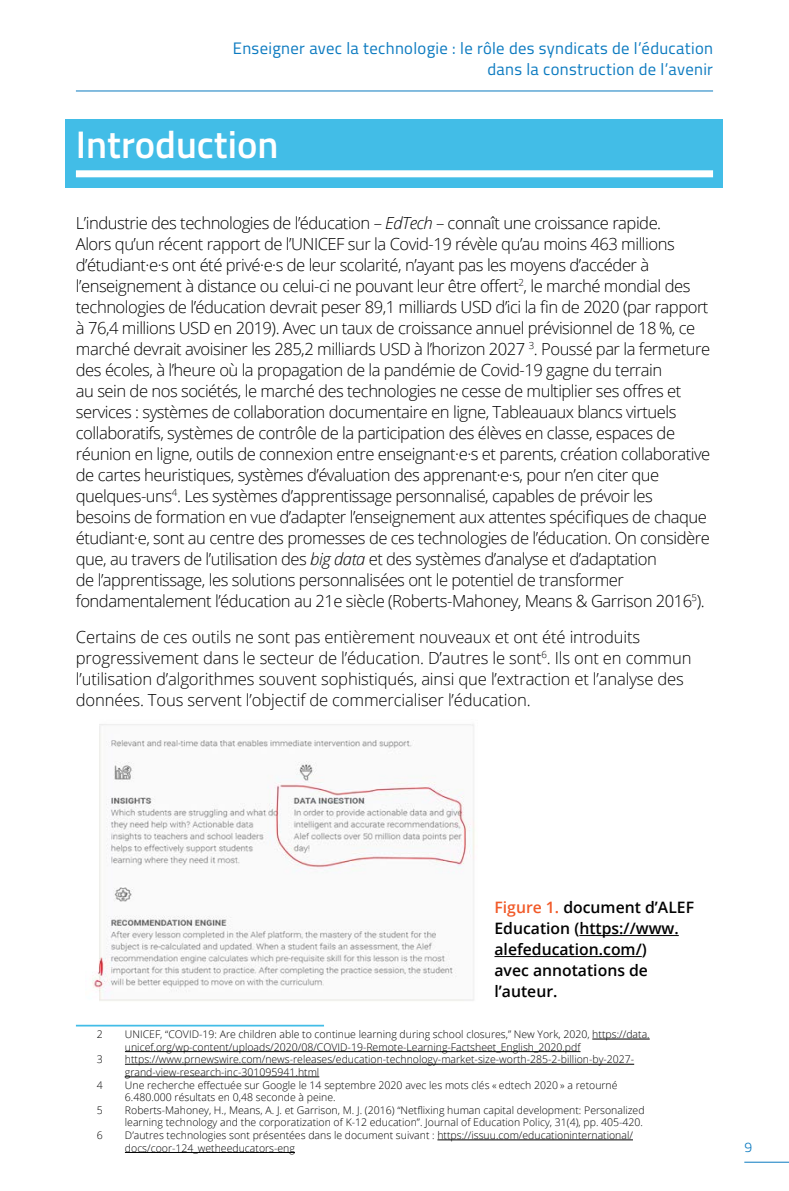
<style>
.page{position:relative;width:789px;height:1191px;background:#fff}
.page>*{position:absolute;margin:0;border:0;box-sizing:border-box;transform-origin:0 0}
.Chapter_title{font:600 38.5px "Titillium";color:#fff}
.t1{font:300 16.62px/21px "Open Sans";letter-spacing:-.03em;color:#000}
.t2{font:300 16.62px/21px "Open Sans";letter-spacing:-.01em;color:#000}
.t3{font:16.62px/21px "Titillium";letter-spacing:.02em;color:#0b7ac0;text-align:right}
.Figures_title{font:600 15.75px/21px "Open Sans";color:#000}
.t4{font:300 14px "Titillium";color:#0b7ac0}
.Footnote{font:300 10.5px/12.6px "Open Sans";color:#000}
.s1{font-style:italic}
.s2{color:#f15a29}
</style>
<div class="page">
<img style="left:92px;top:724px;width:383px;height:277px">
<hr style="left:744px;top:1161px;width:45px;height:1px;background:#0b7ac0">
<hr style="left:76px;top:91px;width:637px;height:1px;background:#0b7ac0">
<div style="left:66px;top:119px;width:657px;height:68px;background:#42bde7"></div>
<div style="left:76px;top:170px;width:637px;height:7px;background:#fff"></div>
<hr style="left:579px;top:935px;width:100px;height:1px;background:#000">
<hr style="left:494px;top:956px;width:148px;height:1px;background:#000">
<hr style="left:76px;top:1024px;width:248px;height:2px;background:#42bde7">
<hr style="left:592px;top:1038px;width:58px;height:1px;background:#000">
<hr style="left:125px;top:1051px;width:455px;height:1px;background:#000">
<hr style="left:125px;top:1064px;width:509px;height:1px;background:#000">
<hr style="left:125px;top:1076px;width:194px;height:1px;background:#000">
<hr style="left:437px;top:1139px;width:196px;height:1px;background:#000">
<hr style="left:125px;top:1152px;width:170px;height:1px;background:#000">
<p class="t3" style="left:233px;top:37px;width:482px">Enseigner avec la technologie : le rôle des syndicats de l’éducation dans la construction de l’avenir</p>
<p class="Chapter_title" style="left:76px;top:115px;width:204px">Introduction</p>
<p class="t1" style="left:76px;top:211px;width:636px">L’industrie des technologies de l’éducation – <span class="s1">EdTech</span> – connaît une croissance rapide.<br>Alors qu’un récent rapport de l’UNICEF sur la Covid-19 révèle qu’au moins 463 millions d’étudiant·e·s ont été privé·e·s de leur scolarité, n’ayant pas les moyens d’accéder à l’enseignement à distance ou celui-ci ne pouvant leur être offert<sup>2</sup>, le marché mondial des technologies de l’éducation devrait peser 89,1 milliards USD d’ici la fin de 2020 (par rapport à 76,4 millions USD en 2019). Avec un taux de croissance annuel prévisionnel de 18 %, ce marché devrait avoisiner les 285,2 milliards USD à l’horizon 2027 <sup>3</sup>. Poussé par la fermeture des écoles, à l’heure où la propagation de la pandémie de Covid-19 gagne du terrain<br>au sein de nos sociétés, le marché des technologies ne cesse de multiplier ses offres et services : systèmes de collaboration documentaire en ligne, Tableauaux blancs virtuels collaboratifs, systèmes de contrôle de la participation des élèves en classe, espaces de réunion en ligne, outils de connexion entre enseignant·e·s et parents, création collaborative de cartes heuristiques, systèmes d’évaluation des apprenant·e·s, pour n’en citer que quelques-uns<sup>4</sup>. Les systèmes d’apprentissage personnalisé, capables de prévoir les besoins de formation en vue d’adapter l’enseignement aux attentes spécifiques de chaque étudiant·e, sont au centre des promesses de ces technologies de l’éducation. On considère que, au travers de l’utilisation des <span class="s1">big data</span> et des systèmes d’analyse et d’adaptation<br>de l’apprentissage, les solutions personnalisées ont le potentiel de transformer fondamentalement l’éducation au 21e siècle (Roberts-Mahoney, Means &amp; Garrison 2016<sup>5</sup>).</p>
<p class="t2" style="left:76px;top:625px;width:617px">Certains de ces outils ne sont pas entièrement nouveaux et ont été introduits progressivement dans le secteur de l’éducation. D’autres le sont<sup>6</sup>. Ils ont en commun l’utilisation d’algorithmes souvent sophistiqués, ainsi que l’extraction et l’analyse des données. Tous servent l’objectif de commercialiser l’éducation.</p>
<p class="Figures_title" style="left:494px;top:896px;width:201px"><span class="s2">Figure 1.</span> document d’ALEF<br>Education (https://www. alefeducation.com/)<br>avec annotations de l’auteur.</p>
<p class="Footnote" style="left:97px;top:1027px;width:7px">2</p>
<p class="Footnote" style="left:125px;top:1027px;width:526px">UNICEF, “COVID-19: Are children able to continue learning during school closures,” New York, 2020, https://data. unicef.org/wp-content/uploads/2020/08/COVID-19-Remote-Learning-Factsheet_English_2020.pdf</p>
<p class="Footnote" style="left:97px;top:1053px;width:7px">3</p>
<p class="Footnote" style="left:125px;top:1053px;width:511px">https://www.prnewswire.com/news-releases/education-technology-market-size-worth-285-2-billion-by-2027- grand-view-research-inc-301095941.html</p>
<p class="Footnote" style="left:97px;top:1078px;width:7px">4</p>
<p class="Footnote" style="left:125px;top:1078px;width:494px">Une recherche effectuée sur Google le 14 septembre 2020 avec les mots clés « edtech 2020 » a retourné<br>6.480.000 résultats en 0,48 seconde à peine.</p>
<p class="Footnote" style="left:97px;top:1103px;width:7px">5</p>
<p class="Footnote" style="left:125px;top:1103px;width:521px">Roberts-Mahoney, H., Means, A. J. et Garrison, M. J. (2016) “Netflixing human capital development: Personalized learning technology and the corporatization of K-12 education”. Journal of Education Policy, 31(4), pp. 405-420.</p>
<p class="Footnote" style="left:97px;top:1128px;width:7px">6</p>
<p class="Footnote" style="left:125px;top:1128px;width:509px">D’autres technologies sont présentées dans le document suivant : https://issuu.com/educationinternational/ docs/coor-124_wetheeducators-eng</p>
<p class="t4" style="left:744px;top:1136px;width:9px">9</p>
</div>
